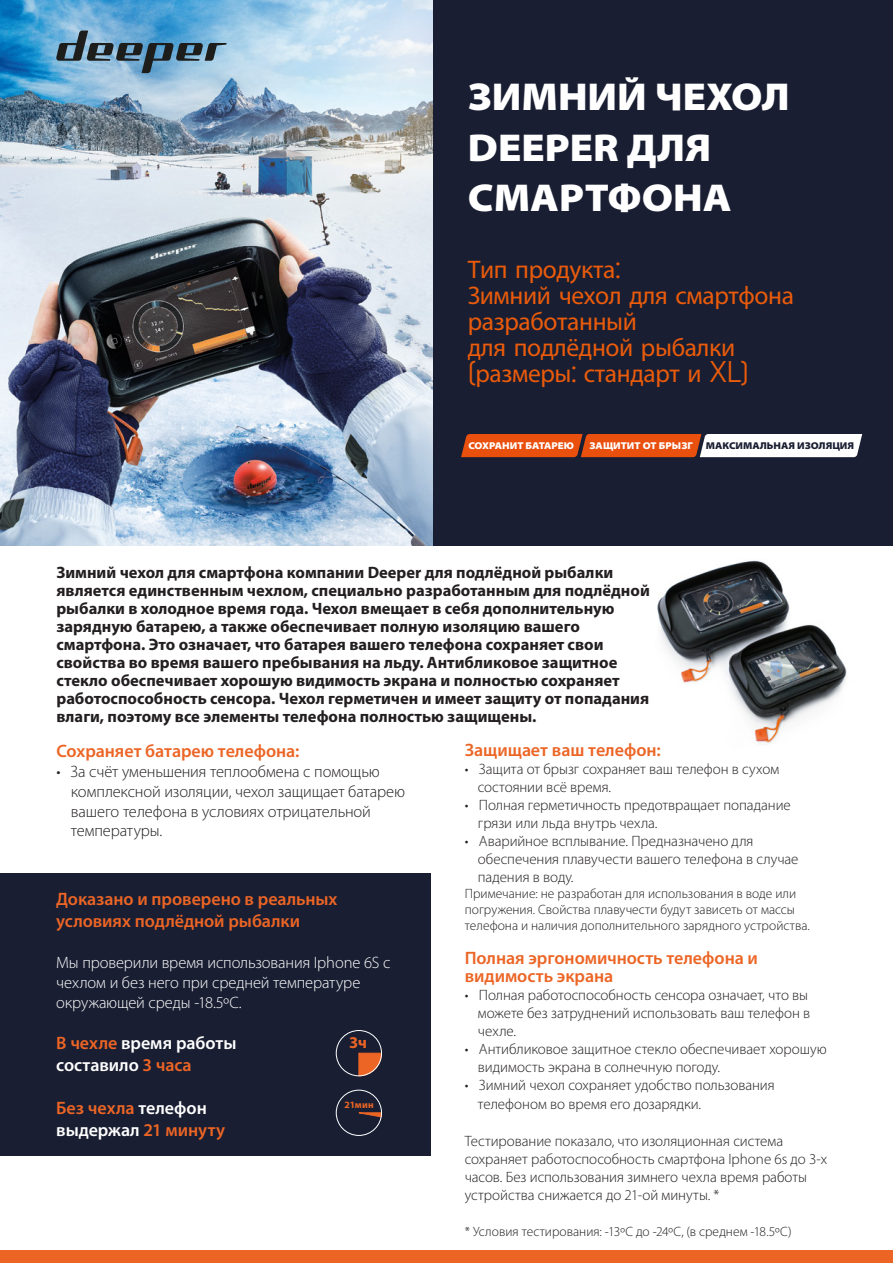
<style>
.page{position:relative;width:893px;height:1263px;background:#fff}
.page>*{position:absolute;margin:0;border:0;box-sizing:border-box;transform-origin:0 0}
.t1{font:900 semi-expanded 39px/50.6px "Myriad Pro";color:#fff}
.t2{font:25.5px/26.1px "Myriad Pro";letter-spacing:-.015em;color:#ea5b0b}
.t3{font:600 18px/21.6px "Myriad Pro";letter-spacing:-.005em;color:#ec6525}
.t4{font:600 18px/21.6px "Myriad Pro";letter-spacing:-.005em;color:#fff}
.t5{font:700 16.5px/18px "Myriad Pro";color:#231f20}
.t6{font:300 16.5px/19.8px "Myriad Pro";letter-spacing:-.01em;color:#231f20}
.t7{font:300 16.5px/19.8px "Myriad Pro";letter-spacing:-.005em;color:#fff}
.t8{font:700 16.5px "Myriad Pro";color:#ec6525}
.t9{font:300 15px/18px "Myriad Pro";letter-spacing:-.005em;color:#231f20}
.t10{font:300 13.5px/16.2px "Myriad Pro";color:#231f20}
.t11{font:900 semi-expanded 9.9px "Myriad Pro";color:#fff}
.t12{font:900 semi-expanded 9.9px "Myriad Pro";color:#191e32}
.t13{font:700 9.75px "Myriad Pro";color:#ec6525}
.s1{font-family:"Good News Sans";font-weight:300;font-stretch:expanded}
.s2{color:#ec6525}
.s3{color:#fff}
</style>
<div class="page">
<img style="left:657px;top:560px;width:190px;height:183px">
<div style="left:0;top:0;width:893px;height:546px;background:#191e32"></div>
<img style="left:0;top:0;width:432px;height:546px">
<div style="left:0;top:1250px;width:893px;height:13px;background:#ec6525"></div>
<svg style="left:461px;top:434px;width:401px;height:23px;background:#ea926d"></svg>
<div style="left:0;top:873px;width:430px;height:283px;background:#191e32"></div>
<svg style="left:358px;top:1052px;width:24px;height:24px"></svg>
<svg style="left:358px;top:1112px;width:22px;height:5px"></svg>
<div style="left:336px;top:1090px;width:46px;height:46px;border:1px solid #fff;border-radius:50%"></div>
<div style="left:336px;top:1030px;width:46px;height:46px;border:1px solid #fff;border-radius:50%"></div>
<svg style="left:56px;top:31px;width:171px;height:42px;background:#648ca7"></svg>
<h1 class="t1" style="left:468px;top:70px;width:324px">ЗИМНИЙ ЧЕХОЛ<br>DEEPER ДЛЯ<br>СМАРТФОНА</h1>
<h2 class="t2" style="left:468px;top:256px;width:328px">Тип продукта<span class="s1">:<br></span>Зимний чехол для смартфона разработанный<br>для подлёдной рыбалки <span class="s1">(</span>размеры<span class="s1">:</span> стандарт и <span class="s1">XL)</span></h2>
<p class="t11" style="left:468px;top:439px;width:107px">СОХРАНИТ БАТАРЕЮ</p>
<p class="t11" style="left:590px;top:439px;width:105px">ЗАЩИТИТ ОТ БРЫЗГ</p>
<p class="t12" style="left:706px;top:439px;width:150px">МАКСИМАЛЬНАЯ ИЗОЛЯЦИЯ</p>
<p class="t5" style="left:56px;top:563px;width:595px">Зимний чехол для смартфона компании Deeper для подлёдной рыбалки является единственным чехлом, специально разработанным для подлёдной рыбалки в холодное время года. Чехол вмещает в себя дополнительную зарядную батарею, а также обеспечивает полную изоляцию вашего смартфона. Это означает, что батарея вашего телефона сохраняет свои свойства во время вашего пребывания на льду. Антибликовое защитное стекло обеспечивает хорошую видимость экрана и полностью сохраняет работоспособность сенсора. Чехол герметичен и имеет защиту от попадания влаги, поэтому все элементы телефона полностью защищены.</p>
<p class="t3" style="left:465px;top:738px;width:197px">Защищает ваш телефон:</p>
<p class="t9" style="left:478px;top:759px;width:303px;text-indent:-13px">• Защита от брызг сохраняет ваш телефон в сухом состоянии всё время.</p>
<p class="t9" style="left:478px;top:795px;width:314px;text-indent:-13px">• Полная герметичность предотвращает попадание грязи или льда внутрь чехла.</p>
<p class="t9" style="left:478px;top:831px;width:322px;text-indent:-13px">• Аварийное всплывание. Предназначено для обеспечения плавучести вашего телефона в случае падения в воду.</p>
<p class="t10" style="left:465px;top:885px;width:347px">Примечание: не разработан для использования в воде или погружения. Свойства плавучести будут зависеть от массы телефона и наличия дополнительного зарядного устройства.</p>
<p class="t3" style="left:465px;top:949px;width:295px;line-height:18px">Полная эргономичность телефона и видимость экрана</p>
<p class="t9" style="left:478px;top:986px;width:334px;text-indent:-13px">• Полная работоспособность сенсора означает, что вы можете без затруднений использовать ваш телефон в чехле.</p>
<p class="t9" style="left:478px;top:1040px;width:350px;text-indent:-13px">• Антибликовое защитное стекло обеспечивает хорошую видимость экрана в солнечную погоду.</p>
<p class="t9" style="left:478px;top:1076px;width:298px;text-indent:-13px">• Зимний чехол сохраняет удобство пользования телефоном во время его дозарядки.</p>
<p class="t9" style="left:465px;top:1132px;width:364px">Тестирование показало, что изоляционная система сохраняет работоспособность смартфона Iphone 6s до 3-х часов. Без использования зимнего чехла время работы устройства снижается до 21-ой минуты. *</p>
<p class="t10" style="left:465px;top:1223px;width:328px">* Условия тестирования: -13ºC до -24ºC, (в среднем -18.5ºC)</p>
<p class="t3" style="left:56px;top:740px;width:244px">Сохраняет батарею телефона:</p>
<p class="t6" style="left:71px;top:761px;width:336px;text-indent:-14px">• За счёт уменьшения теплообмена с помощью комплексной изоляции, чехол защищает батарею вашего телефона в условиях отрицательной температуры.</p>
<p class="t3" style="left:56px;top:888px;width:283px">Доказано и проверено в реальных условиях подлёдной рыбалки</p>
<p class="t7" style="left:56px;top:953px;width:336px">Мы проверили время использования Iphone 6S с чехлом и без него при средней температуре окружающей среды -18.5ºC.</p>
<p class="t4" style="left:56px;top:1032px;width:182px"><span class="s2">В чехле</span> время работы составило <span class="s2">3 часа</span></p>
<p class="t3" style="left:56px;top:1097px;width:170px">Без чехла <span class="s3">телефон выдержал</span> 21 минуту</p>
<p class="t8" style="left:349px;top:1032px;width:19px">3ч</p>
<p class="t13" style="left:344px;top:1099px;width:31px">21мин</p>
</div>
